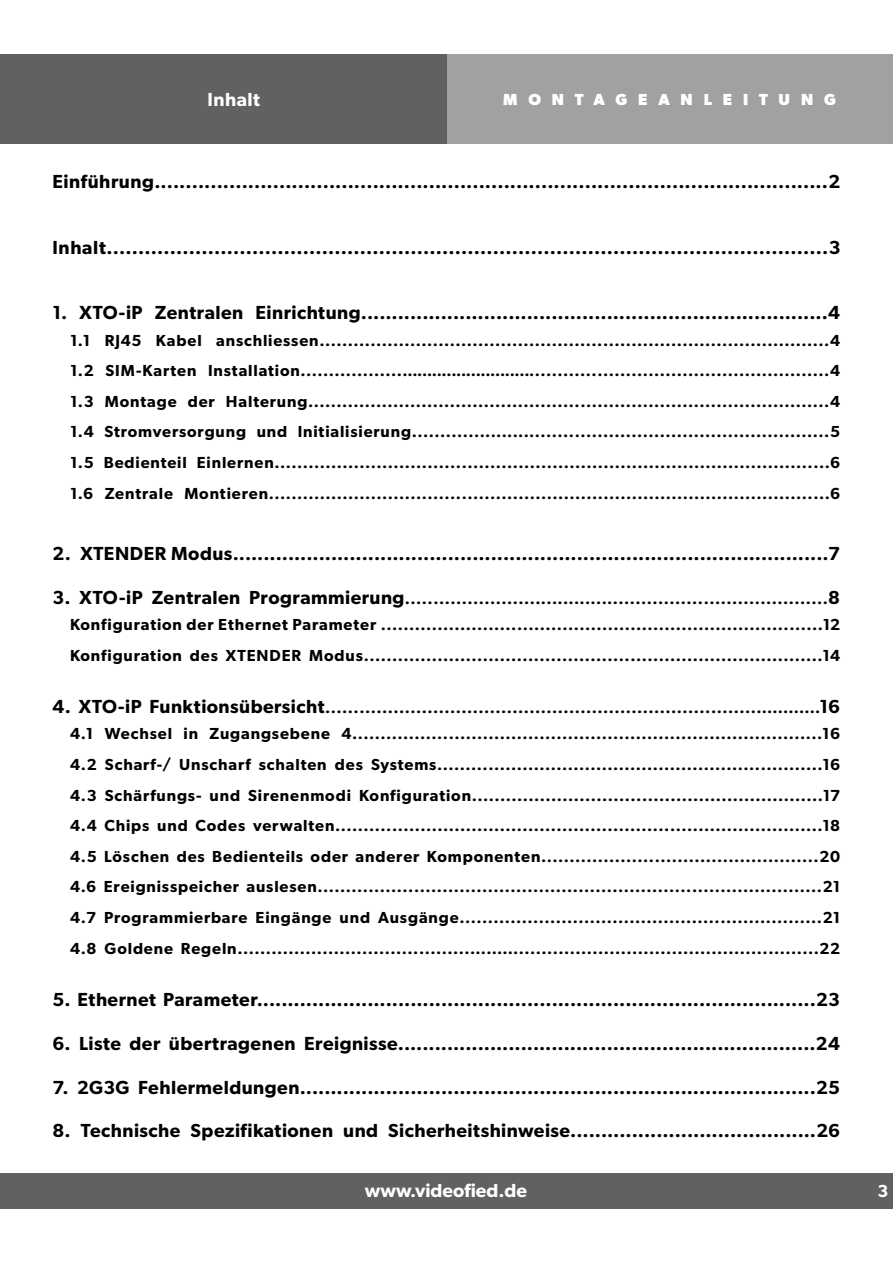
<style>
.page{position:relative;width:893px;height:1263px;background:#fff}
.page>*{position:absolute;margin:0;border:0;box-sizing:border-box;transform-origin:0 0}
.t1{font:600 18.9px "Gibson";letter-spacing:.025em;color:#000}
.t2{font:600 18.9px "Gibson";color:#fff}
.t3{font:600 17.55px "Gibson";color:#fff}
.t4{font:600 16.05px/30.6px "Gibson";letter-spacing:.055em;color:#000;text-align:justify}
.t5{font:700 16.05px "Gibson";letter-spacing:.675em;color:#fff}
.s1{font-size:18.9px}
</style>
<div class="page">
<div style="left:0;top:1174px;width:893px;height:35px;background:#616161"></div>
<div style="left:0;top:54px;width:447px;height:89px;background:#616161"></div>
<div style="left:448px;top:54px;width:445px;height:89px;background:#a1a1a1"></div>
<p class="t2" style="left:207px;top:93px;width:54px">Inhalt</p>
<p class="t5" style="left:503px;top:94px;width:334px">MONTAGEANLEITUNG</p>
<p class="t1" style="left:52px;top:175px;width:789px">Einführung............................................................................................................2</p>
<p class="t1" style="left:52px;top:241px;width:790px">Inhalt..................................................................................................................3</p>
<p class="t1" style="left:52px;top:306px;width:789px">1. XTO-iP Zentralen Einrichtung............................................................................4</p>
<p class="t4" style="left:70px;top:326px;width:772px">1.1 RJ45 Kabel anschliessen..........................................................................................4<br>1.2 SIM-Karten Installation.................................................................................................4<br>1.3 Montage der Halterung............................................................................................4<br>1.4 Stromversorgung und Initialisierung..........................................................................5<br>1.5 Bedienteil Einlernen..................................................................................................6<br>1.6 Zentrale Montieren...................................................................................................6</p>
<p class="t1" style="left:53px;top:547px;width:789px">2. XTENDER Modus.................................................................................................7</p>
<p class="t4" style="left:53px;top:586px;width:789px;line-height:26.2px;text-align:right"><span class="s1">3. XTO-iP Zentralen Programmierung</span>...........................................................................<span class="s1">8<br></span>Konfiguration der Ethernet Parameter ..............................................................................12</p>
<p class="t4" style="left:70px;top:641px;width:772px">Konfiguration des XTENDER Modus.................................................................................14</p>
<p class="t4" style="left:53px;top:696px;width:789px;line-height:26.2px;text-align:right"><span class="s1">4. XTO-iP Funktionsübersicht</span>........................................................................................<span class="s1">16<br></span>4.1 Wechsel in Zugangsebene 4...................................................................................16</p>
<p class="t4" style="left:70px;top:751px;width:772px">4.2 Scharf-/ Unscharf schalten des Systems....................................................................16<br>4.3 Schärfungs- und Sirenenmodi Konfiguration..............................................................17<br>4.4 Chips und Codes verwalten......................................................................................18<br>4.5 Löschen des Bedienteils oder anderer Komponenten.................................................20<br>4.6 Ereignisspeicher auslesen.........................................................................................21<br>4.7 Programmierbare Eingänge und Ausgänge................................................................21<br>4.8 Goldene Regeln.......................................................................................................22</p>
<p class="t1" style="left:53px;top:993px;width:789px">5. Ethernet Parameter...........................................................................................23</p>
<p class="t1" style="left:53px;top:1037px;width:789px">6. Liste der übertragenen Ereignisse....................................................................24</p>
<p class="t1" style="left:53px;top:1081px;width:789px">7. 2G3G Fehlermeldungen....................................................................................25</p>
<p class="t1" style="left:53px;top:1124px;width:789px">8. Technische Spezifikationen und Sicherheitshinweise........................................26</p>
<p class="t2" style="left:365px;top:1184px;width:164px">www.videofied.de</p>
<p class="t3" style="left:877px;top:1185px;width:12px">3</p>
</div>
